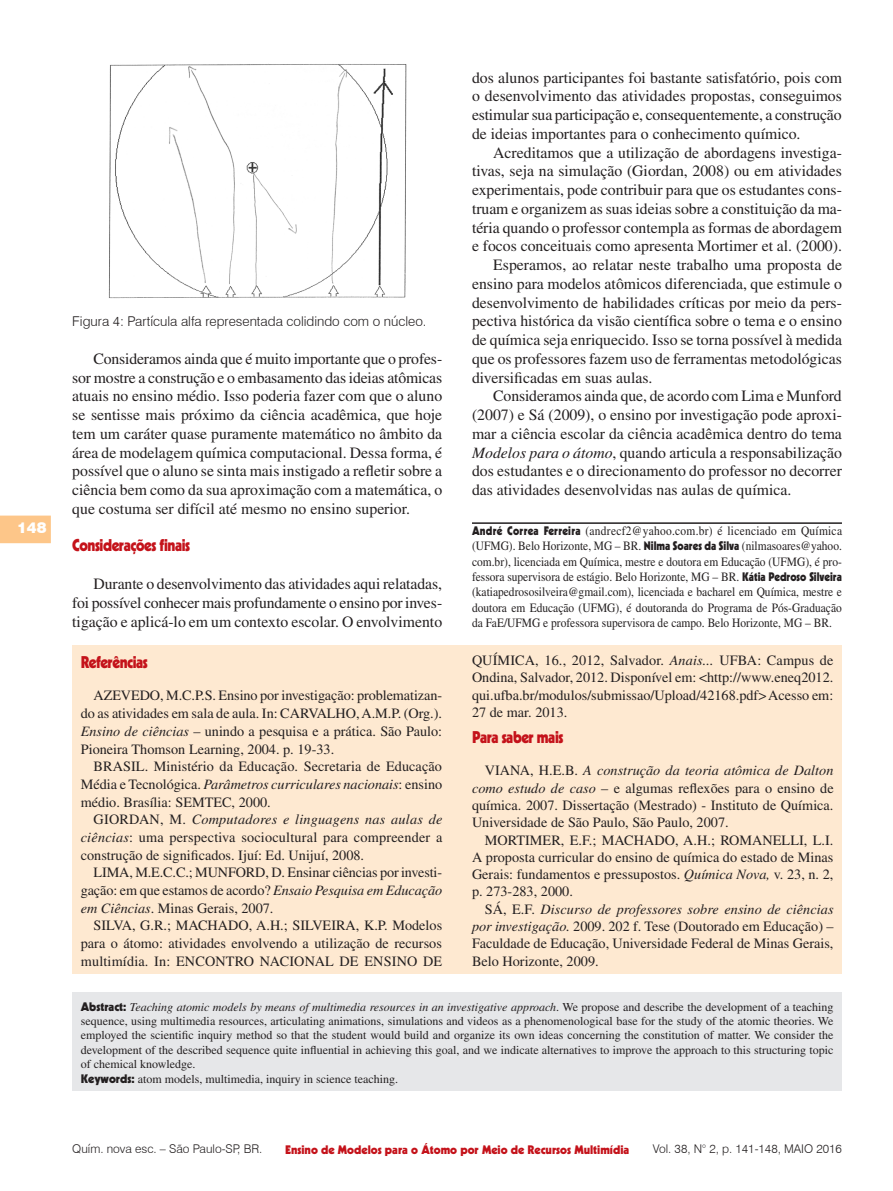
<style>
.page{position:relative;width:893px;height:1191px;background:#fff}
.page>*{position:absolute;margin:0;border:0;box-sizing:border-box;transform-origin:0 0}
.Seção{font:900 16.5px "Kabel";letter-spacing:-.03em;color:#c4121a;scale:.9 1}
.t1{font:15.75px/18.8px "Times";color:#231f20;text-align:justify}
.t2{font:900 15px "Swiss 721 BT";color:#fff}
.Bibliografia{font:14.25px/17.2px "Times";color:#231f20;text-align:justify}
.Figura{font:300 13.5px "Swiss 721 BT";color:#231f20}
.Credito_Autor{font:12.75px/15.3px "Times";color:#231f20;text-align:justify;scale:.9 1}
.Abstract{font:12px/14.4px "Times";color:#231f20;text-align:justify}
.t3{font:300 12px "Swiss 721 BT";color:#231f20}
.t4{font:900 12px "Kabel";color:#c4121a}
.s1{font-style:italic}
.s2{font-family:"Kabel";font-weight:900;font-size:12px}
.s3{font-family:"Kabel";font-weight:900}
</style>
<div class="page">
<svg style="left:0;top:515px;width:51px;height:28px"></svg>
<img style="left:108px;top:64px;width:298px;height:234px">
<div style="left:72px;top:645px;width:770px;height:329px;background:#fee9d1"></div>
<div style="left:72px;top:992px;width:770px;height:99px;background:#e6e7e9"></div>
<hr style="left:472px;top:522px;width:370px;height:2px;background:#231f20">
<p class="t2" style="left:17px;top:518px;width:31px">148</p>
<p class="Figura" style="left:72px;top:313px;width:356px">Figura 4: Partícula alfa representada colidindo com o núcleo.</p>
<p class="t1" style="left:72px;top:349px;width:371px;text-indent:21px">Consideramos ainda que é muito importante que o profes&shy;sor mostre a construção e o embasamento das ideias atômicas atuais no ensino médio. Isso poderia fazer com que o aluno se sentisse mais próximo da ciência acadêmica, que hoje tem um caráter quase puramente matemático no âmbito da área de modelagem química computacional. Dessa forma, é possível que o aluno se sinta mais instigado a refletir sobre a ciência bem como da sua aproximação com a matemática, o que costuma ser difícil até mesmo no ensino superior.</p>
<p class="Seção" style="left:72px;top:535px;width:132px">Considerações finais</p>
<p class="t1" style="left:72px;top:574px;width:371px;text-indent:21px">Durante o desenvolvimento das atividades aqui relatadas, foi possível conhecer mais profundamente o ensino por inves&shy;tigação e aplicá-lo em um contexto escolar. O envolvimento</p>
<p class="t1" style="left:472px;top:68px;width:371px">dos alunos participantes foi bastante satisfatório, pois com o desenvolvimento das atividades propostas, conseguimos estimular sua participação e, consequentemente, a construção de ideias importantes para o conhecimento químico.</p>
<p class="t1" style="left:472px;top:143px;width:371px;text-indent:21px">Acreditamos que a utilização de abordagens investiga&shy;tivas, seja na simulação (Giordan, 2008) ou em atividades experimentais, pode contribuir para que os estudantes cons&shy;truam e organizem as suas ideias sobre a constituição da ma&shy;téria quando o professor contempla as formas de abordagem e focos conceituais como apresenta Mortimer et al. (2000).</p>
<p class="t1" style="left:472px;top:255px;width:372px;text-indent:21px">Esperamos, ao relatar neste trabalho uma proposta de ensino para modelos atômicos diferenciada, que estimule o desenvolvimento de habilidades críticas por meio da pers&shy;pectiva histórica da visão científica sobre o tema e o ensino de química seja enriquecido. Isso se torna possível à medida que os professores fazem uso de ferramentas metodológicas diversificadas em suas aulas.</p>
<p class="t1" style="left:472px;top:387px;width:371px;text-indent:21px">Consideramos ainda que, de acordo com Lima e Munford (2007) e Sá (2009), o ensino por investigação pode aproxi&shy;mar a ciência escolar da ciência acadêmica dentro do tema <span class="s1">Modelos para o átomo</span>, quando articula a responsabilização dos estudantes e o direcionamento do professor no decorrer das atividades desenvolvidas nas aulas de química.</p>
<p class="Credito_Autor" style="left:472px;top:523px;width:413px"><span class="s2">André Correa Ferreira</span> (andrecf2@yahoo.com.br) é licenciado em Química (UFMG). Belo Horizonte, MG – BR. <span class="s2">Nilma Soares da Silva</span> (nilmasoares@yahoo. com.br), licenciada em Química, mestre e doutora em Educação (UFMG), é pro&shy;fessora supervisora de estágio. Belo Horizonte, MG – BR. <span class="s2">Kátia Pedroso Silveira </span>(katiapedrososilveira@gmail.com), licenciada e bacharel em Química, mestre e doutora em Educação (UFMG), é doutoranda do Programa de Pós-Graduação da FaE/UFMG e professora supervisora de campo. Belo Horizonte, MG – BR.</p>
<p class="Bibliografia" style="left:472px;top:651px;width:363px">QUÍMICA, 16., 2012, Salvador. <span class="s1">Anais...</span> UFBA: Campus de Ondina, Salvador, 2012. Disponível em: &lt;http://www.eneq2012. qui.ufba.br/modulos/submissao/Upload/42168.pdf&gt; Acesso em:<br>27 de mar. 2013.</p>
<p class="Seção" style="left:472px;top:726px;width:103px">Para saber mais</p>
<p class="Bibliografia" style="left:472px;top:762px;width:363px;text-indent:13px">VIANA, H.E.B. <span class="s1">A construção da teoria atômica de Dalton como estudo de caso</span> – e algumas reflexões para o ensino de química. 2007. Dissertação (Mestrado) - Instituto de Química.<br>Universidade de São Paulo, São Paulo, 2007.</p>
<p class="Bibliografia" style="left:472px;top:831px;width:363px;text-indent:13px">MORTIMER, E.F.; MACHADO, A.H.; ROMANELLI, L.I.<br>A proposta curricular do ensino de química do estado de Minas Gerais: fundamentos e pressupostos. <span class="s1">Química Nova,</span> v. 23, n. 2, p. 273-283, 2000.</p>
<p class="Bibliografia" style="left:472px;top:900px;width:363px;text-indent:13px">SÁ, E.F. <span class="s1">Discurso de professores sobre ensino de ciências por investigação.</span> 2009. 202 f. Tese (Doutorado em Educação) – Faculdade de Educação, Universidade Federal de Minas Gerais, Belo Horizonte, 2009.</p>
<p class="Abstract" style="left:81px;top:999px;width:754px"><span class="s3">Abstract:</span> <span class="s1">Teaching atomic models by means of multimedia resources in an investigative approach</span>. We propose and describe the development of a teaching sequence, using multimedia resources, articulating animations, simulations and videos as a phenomenological base for the study of the atomic theories. We employed the scientific inquiry method so that the student would build and organize its own ideas concerning the constitution of matter. We consider the development of the described sequence quite influential in achieving this goal, and we indicate alternatives to improve the approach to this structuring topic of chemical knowledge.</p>
<p class="Abstract" style="left:81px;top:1071px;width:319px"><span class="s3">Keywords:</span> atom models, multimedia, inquiry in science teaching.</p>
<p class="Seção" style="left:81px;top:651px;width:76px">Referências</p>
<p class="Bibliografia" style="left:81px;top:687px;width:363px;line-height:17.7px;text-indent:13px">AZEVEDO, M.C.P.S. Ensino por investigação: problematizan&shy;do as atividades em sala de aula. In: CARVALHO, A.M.P. (Org.).<br><span class="s1">Ensino de ciências</span> – unindo a pesquisa e a prática. São Paulo:<br>Pioneira Thomson Learning, 2004. p. 19-33.</p>
<p class="Bibliografia" style="left:81px;top:757px;width:363px;line-height:17.7px;text-indent:13px">BRASIL. Ministério da Educação. Secretaria de Educação Média e Tecnológica. <span class="s1">Parâmetros curriculares nacionais</span>: ensino médio. Brasília: SEMTEC, 2000.</p>
<p class="Bibliografia" style="left:81px;top:810px;width:363px;line-height:17.7px;text-indent:13px">GIORDAN, M. <span class="s1">Computadores e linguagens nas aulas de ciências</span>: uma perspectiva sociocultural para compreender a construção de significados. Ijuí: Ed. Unijuí, 2008.</p>
<p class="Bibliografia" style="left:81px;top:863px;width:363px;line-height:17.7px;text-indent:13px">LIMA, M.E.C.C.; MUNFORD, D. Ensinar ciências por investi&shy;gação: em que estamos de acordo? <span class="s1">Ensaio Pesquisa em Educação em Ciências</span>. Minas Gerais, 2007.</p>
<p class="Bibliografia" style="left:81px;top:916px;width:363px;line-height:17.7px;text-indent:13px">SILVA, G.R.; MACHADO, A.H.; SILVEIRA, K.P. Modelos para o átomo: atividades envolvendo a utilização de recursos multimídia. In: ENCONTRO NACIONAL DE ENSINO DE</p>
<p class="t4" style="left:285px;top:1141px;width:346px">Ensino de Modelos para o Átomo por Meio de Recursos Multimídia</p>
<p class="t3" style="left:72px;top:1141px;width:192px">Quím. nova esc. – São Paulo-SP, BR.</p>
<p class="t3" style="left:653px;top:1141px;width:191px">Vol. 38, N° 2, p. 141-148, MAIO 2016</p>
</div>
